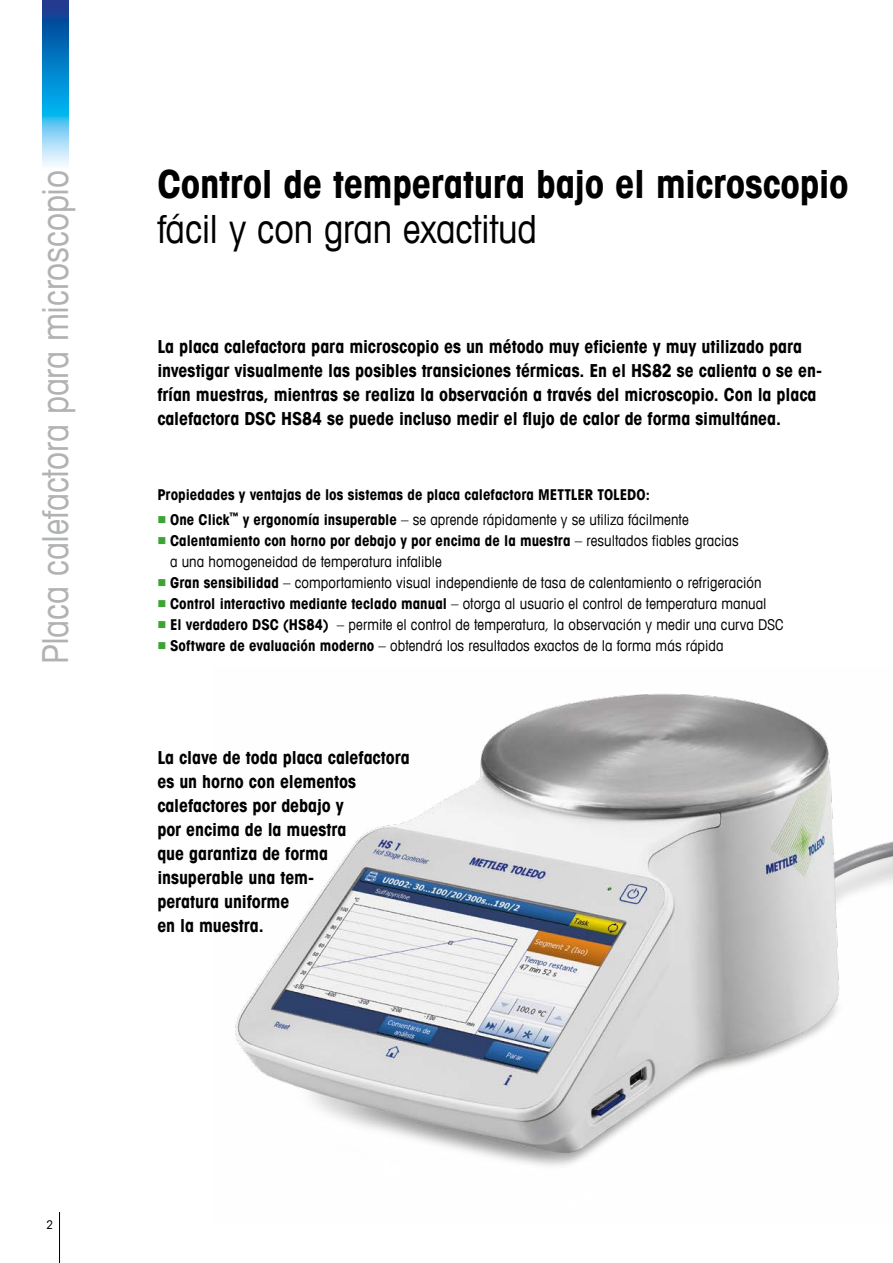
<style>
.page{position:relative;width:893px;height:1263px;background:#fff}
.page>*{position:absolute;margin:0;border:0;box-sizing:border-box;transform-origin:0 0}
.t1{font:700 condensed 39px "Avant Garde Com";letter-spacing:-.005em;color:#000}
.t2{font:condensed 39px "Avant Garde Com";letter-spacing:-.01em;color:#000}
.t3{font:condensed 36px "Avant Garde Com";letter-spacing:-.005em;color:#b1b2b3}
.t4{font:700 condensed 18px/24px "Avant Garde Com";letter-spacing:-.005em;color:#000}
.t5{font:condensed 15px/21px "Avant Garde Com";letter-spacing:.005em;color:#000}
.t6{font:700 condensed 15px "Avant Garde Com";letter-spacing:.005em;color:#000}
.t7{font:condensed 12px "Avant Garde Com";color:#000}
.s1{color:#3ca432}
.s2{font-weight:700}
</style>
<div class="page">
<img style="left:43px;top:0;width:25px;height:166px">
<hr style="left:59px;top:1212px;width:1px;height:51px;background:#000">
<img style="left:235px;top:693px;width:658px;height:473px">
<h2 class="t3" style="left:33px;top:664px;width:496px;rotate:-90deg">Placa calefactora para microscopio</h2>
<h1 class="t1" style="left:157px;top:159px;width:693px">Control de temperatura bajo el microscopio</h1>
<h1 class="t2" style="left:157px;top:205px;width:381px">fácil y con gran exactitud</h1>
<p class="t4" style="left:157px;top:334px;width:666px">La placa calefactora para microscopio es un método muy eficiente y muy utilizado para investigar visualmente las posibles transiciones térmicas. En el HS82 se calienta o se en&shy;frían muestras, mientras se realiza la observación a través del microscopio. Con la placa calefactora DSC HS84 se puede incluso medir el flujo de calor de forma simultánea.</p>
<p class="t6" style="left:157px;top:485px;width:494px">Propiedades y ventajas de los sistemas de placa calefactora METTLER TOLEDO:</p>
<p class="t5" style="left:157px;top:509px;width:533px"><span class="s1">■</span> <span class="s2">One Click</span><sup>™</sup> <span class="s2">y ergonomía insuperable</span> – se aprende rápidamente y se utiliza fácilmente</p>
<p class="t5" style="left:170px;top:530px;width:570px;text-indent:-13px"><span class="s1">■</span> <span class="s2">Calentamiento con horno por debajo y por encima de la muestra</span> – resultados fiables gracias a una homogeneidad de temperatura infalible</p>
<p class="t5" style="left:157px;top:572px;width:606px"><span class="s1">■</span> <span class="s2">Gran sensibilidad</span> – comportamiento visual independiente de tasa de calentamiento o refrigeración</p>
<p class="t5" style="left:157px;top:593px;width:611px"><span class="s1">■</span> <span class="s2">Control interactivo mediante teclado manual</span> – otorga al usuario el control de temperatura manual</p>
<p class="t5" style="left:157px;top:614px;width:627px"><span class="s1">■</span> <span class="s2">El verdadero DSC (HS84)</span> – permite el control de temperatura, la observación y medir una curva DSC</p>
<p class="t5" style="left:157px;top:635px;width:568px"><span class="s1">■</span> <span class="s2">Software de evaluación moderno</span> – obtendrá los resultados exactos de la forma más rápida</p>
<p class="t4" style="left:157px;top:745px;width:254px">La clave de toda placa calefactora es un horno con elementos calefactores por debajo y<br>por encima de la muestra<br>que garantiza de forma insuperable una tem-<br>peratura uniforme<br>en la muestra.</p>
<p class="t7" style="left:47px;top:1217px;width:8px">2</p>
</div>
